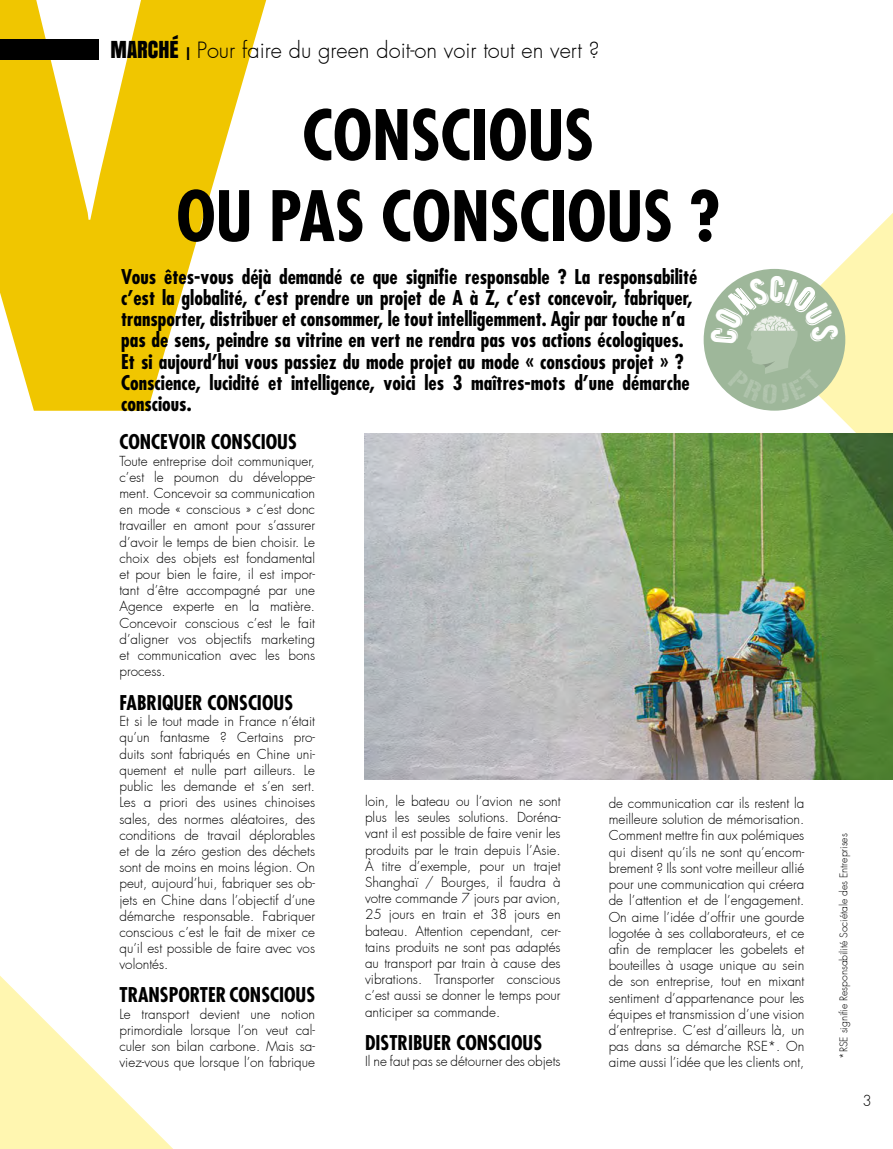
<style>
.page{position:relative;width:893px;height:1149px;background:#fff}
.page>*{position:absolute;margin:0;border:0;box-sizing:border-box;transform-origin:0 0}
.t1{font:700 condensed 67.5px/81px "Futura Std";color:#000;text-align:center}
.t2{font:300 21.9px "Futura";color:#000}
.t3{font:700 condensed 19.8px/21px "Futura Std";color:#000}
.t4{font:300 15px "Futura";color:#000}
.t5{font:300 13.5px/16.2px "Futura";color:#000;text-align:justify}
.t6{font:300 10.5px "Futura";letter-spacing:-.005em;color:#000}
.s1{font-family:"Anton";font-weight:400}
.s2{font-family:"Te X Gyre Adventor";font-weight:700;font-size:14.55px}
</style>
<div class="page">
<svg style="left:0;top:0;width:266px;height:410px;fill:#f0c600"></svg>
<svg style="left:0;top:976px;width:172px;height:172px"></svg>
<div style="left:0;top:39px;width:99px;height:20px;background:#000"></div>
<img style="left:365px;top:433px;width:528px;height:346px">
<svg style="left:711px;top:213px;width:182px;height:257px"></svg>
<h2 class="t2" style="left:111px;top:36px;width:490px"><span class="s1">MARCHÉ</span> <span class="s2">|</span> Pour faire du green doit-on voir tout en vert ?</h2>
<h1 class="t1" style="left:176px;top:95px;width:545px">CONSCIOUS<br>OU PAS CONSCIOUS ?</h1>
<p class="t3" style="left:121px;top:266px;width:578px">Vous êtes-vous déjà demandé ce que signifie responsable ? La responsabilité c’est la globalité, c’est prendre un projet de A à Z, c’est concevoir, fabriquer, transporter, distribuer et consommer, le tout intelligemment. Agir par touche n’a pas de sens, peindre sa vitrine en vert ne rendra pas vos actions écologiques.<br>Et si aujourd’hui vous passiez du mode projet au mode « conscious projet » ?<br>Conscience, lucidité et intelligence, voici les 3 maîtres-mots d’une démarche conscious.</p>
<h3 class="t3" style="left:119px;top:431px;width:179px">CONCEVOIR CONSCIOUS</h3>
<p class="t5" style="left:119px;top:453px;width:197px">Toute entreprise doit communiquer, c’est le poumon du développe&shy;ment. Concevoir sa communication en mode « conscious » c’est donc travailler en amont pour s’assurer d’avoir le temps de bien choisir. Le choix des objets est fondamental et pour bien le faire, il est impor&shy;tant d’être accompagné par une Agence experte en la matière.<br>Concevoir conscious c’est le fait d’aligner vos objectifs marketing et communication avec les bons process.</p>
<h3 class="t3" style="left:119px;top:692px;width:175px">FABRIQUER CONSCIOUS</h3>
<p class="t5" style="left:119px;top:713px;width:197px">Et si le tout made in France n’était qu’un fantasme ? Certains pro&shy;duits sont fabriqués en Chine uni&shy;quement et nulle part ailleurs. Le public les demande et s’en sert.<br>Les a priori des usines chinoises sales, des normes aléatoires, des conditions de travail déplorables et de la zéro gestion des déchets sont de moins en moins légion. On peut, aujourd’hui, fabriquer ses ob&shy;jets en Chine dans l’objectif d’une démarche responsable. Fabriquer conscious c’est le fait de mixer ce qu’il est possible de faire avec vos volontés.</p>
<h3 class="t3" style="left:119px;top:984px;width:197px">TRANSPORTER CONSCIOUS</h3>
<p class="t5" style="left:119px;top:1005px;width:197px">Le transport devient une notion primordiale lorsque l’on veut cal&shy;culer son bilan carbone. Mais sa&shy;viez-vous que lorsque l’on fabrique</p>
<p class="t5" style="left:365px;top:793px;width:197px">loin, le bateau ou l’avion ne sont plus les seules solutions. Doréna&shy;vant il est possible de faire venir les produits par le train depuis l’Asie.<br>À titre d’exemple, pour un trajet Shanghaï / Bourges, il faudra à votre commande 7 jours par avion, 25 jours en train et 38 jours en bateau. Attention cependant, cer&shy;tains produits ne sont pas adaptés au transport par train à cause des vibrations. Transporter conscious c’est aussi se donner le temps pour anticiper sa commande.</p>
<h3 class="t3" style="left:365px;top:1032px;width:178px">DISTRIBUER CONSCIOUS</h3>
<p class="t5" style="left:365px;top:1053px;width:197px">Il ne faut pas se détourner des objets</p>
<p class="t5" style="left:609px;top:795px;width:197px">de communication car ils restent la meilleure solution de mémorisation.<br>Comment mettre fin aux polémiques qui disent qu’ils ne sont qu’encom&shy;brement ? Ils sont votre meilleur allié pour une communication qui créera de l’attention et de l’engagement.<br>On aime l’idée d’offrir une gourde logotée à ses collaborateurs, et ce afin de remplacer les gobelets et bouteilles à usage unique au sein de son entreprise, tout en mixant sentiment d’appartenance pour les équipes et transmission d’une vision d’entreprise. C’est d’ailleurs là, un pas dans sa démarche RSE*. On aime aussi l’idée que les clients ont,</p>
<p class="t6" style="left:837px;top:1058px;width:227px;rotate:-90deg">*RSE signifie Responsabilité Sociétale des Entreprises</p>
<p class="t4" style="left:862px;top:1091px;width:11px">3</p>
</div>
